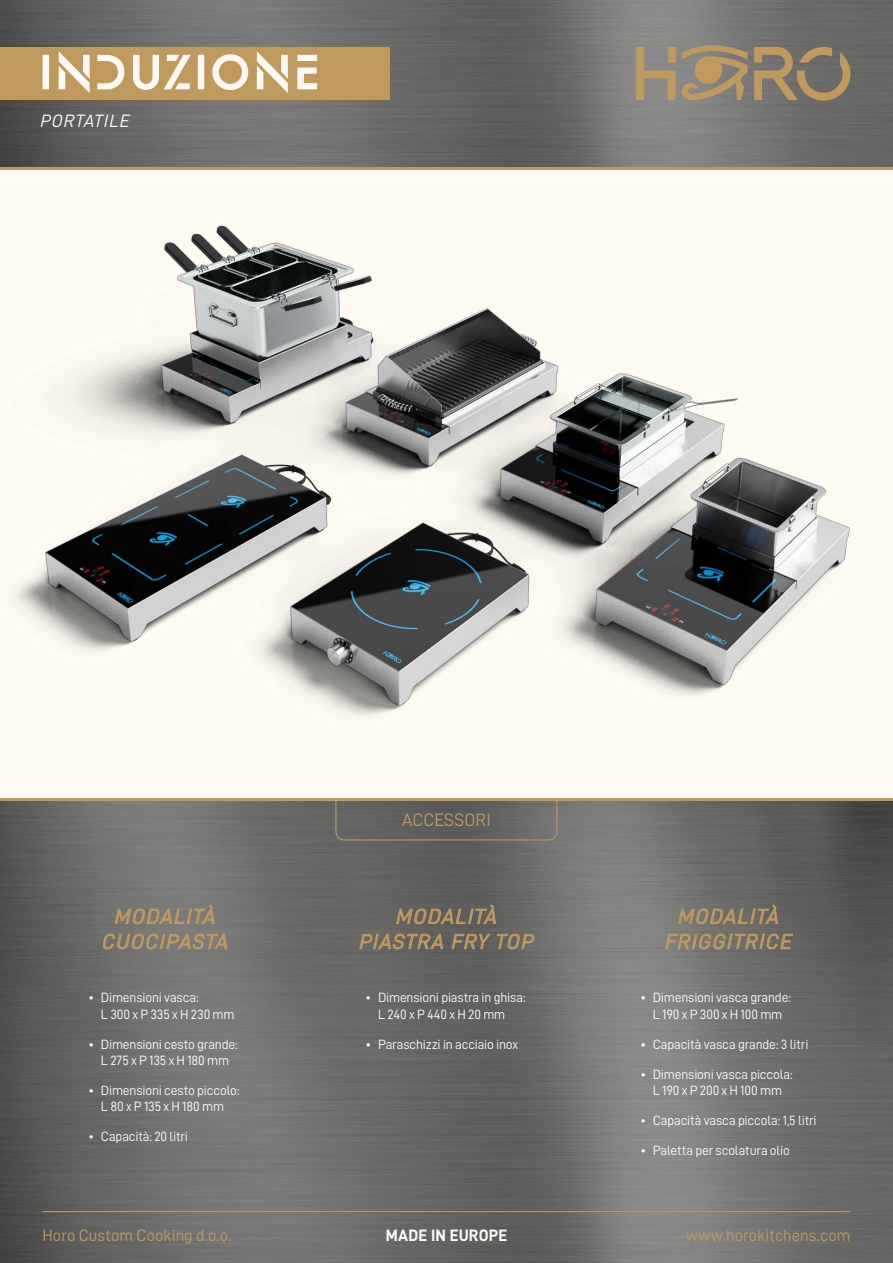
<style>
.page{position:relative;width:893px;height:1263px;background:#fff}
.page>*{position:absolute;margin:0;border:0;box-sizing:border-box;transform-origin:0 0}
.t1{font:43.8px "Alpha Centauri";letter-spacing:.07em;color:#fcfaf7}
.t2{font:21px/25.2px "D DIN Italic";letter-spacing:.065em;color:#c09a5d;text-align:center}
.t3{font:18px "D DIN";color:#c09a5d}
.t4{font:18px "D DIN Italic";letter-spacing:.05em;color:#fcfaf7}
.t5{font:16.5px "D DIN";letter-spacing:.005em;color:#c09a5d}
.t6{font:16.5px "D DIN Bold";letter-spacing:.005em;color:#fcfaf7}
.t7{font:13.5px/16.2px "D DIN";letter-spacing:-.015em;color:#fcfaf7;text-align:center}
</style>
<div class="page">
<img style="left:0;top:801px;width:893px;height:462px">
<img style="left:0;top:0;width:893px;height:167px">
<svg style="left:681px;top:45px;width:67px;height:55px"></svg>
<svg style="left:636px;top:47px;width:39px;height:53px"></svg>
<svg style="left:754px;top:44px;width:97px;height:58px"></svg>
<svg style="left:335px;top:801px;width:223px;height:40px"></svg>
<div style="left:0;top:47px;width:389px;height:53px;background:#c09a5d"></div>
<div style="left:43px;top:55px;width:6px;height:34px;border:1px solid #fcfaf7"></div>
<svg style="left:58px;top:51px;width:32px;height:42px"></svg>
<svg style="left:97px;top:54px;width:28px;height:36px"></svg>
<svg style="left:133px;top:54px;width:58px;height:36px"></svg>
<div style="left:198px;top:55px;width:6px;height:34px;border:1px solid #fcfaf7"></div>
<svg style="left:212px;top:54px;width:37px;height:36px"></svg>
<svg style="left:256px;top:51px;width:32px;height:42px"></svg>
<svg style="left:297px;top:54px;width:20px;height:36px"></svg>
<div style="left:0;top:168px;width:893px;height:631px;background:#fffbf3"></div>
<img style="left:15px;top:225px;width:835px;height:491px">
<hr style="left:0;top:167px;width:893px;height:2px;background:#c09a5d">
<hr style="left:0;top:798px;width:893px;height:3px;background:#c09a5d">
<svg style="left:114px;top:904px;width:101px;height:20px"></svg>
<svg style="left:103px;top:933px;width:125px;height:17px"></svg>
<svg style="left:396px;top:904px;width:100px;height:20px"></svg>
<svg style="left:359px;top:933px;width:84px;height:17px"></svg>
<svg style="left:451px;top:933px;width:84px;height:17px"></svg>
<svg style="left:678px;top:904px;width:100px;height:20px"></svg>
<svg style="left:665px;top:933px;width:128px;height:17px"></svg>
<hr style="left:43px;top:1211px;width:807px;height:1px;background:#c09a5d">
<h1 class="t1" style="left:39px;top:48px;width:282px">INDUZIONE</h1>
<h3 class="t4" style="left:40px;top:111px;width:91px">PORTATILE</h3>
<h3 class="t3" style="left:402px;top:810px;width:90px">ACCESSORI</h3>
<h2 class="t2" style="left:102px;top:903px;width:127px">MODALITÀ<br>CUOCIPASTA</h2>
<h2 class="t2" style="left:359px;top:903px;width:176px">MODALITÀ<br>PIASTRA FRY TOP</h2>
<h2 class="t2" style="left:665px;top:903px;width:128px">MODALITÀ<br>FRIGGITRICE</h2>
<p class="t7" style="left:101px;top:989px;width:135px;text-align:left;text-indent:-13px">• Dimensioni vasca:<br>L 300 x P 335 x H 230 mm</p>
<p class="t7" style="left:88px;top:1035px;width:151px">• Dimensioni cesto grande:<br>L 275 x P 135 x H 180 mm</p>
<p class="t7" style="left:88px;top:1082px;width:153px">• Dimensioni cesto piccolo:<br>L 80 x P 135 x H 180 mm</p>
<p class="t7" style="left:88px;top:1128px;width:101px">• Capacità: 20 litri</p>
<p class="t7" style="left:365px;top:989px;width:162px">• Dimensioni piastra in ghisa:<br>L 240 x P 440 x H 20 mm</p>
<p class="t7" style="left:365px;top:1035px;width:154px">• Paraschizzi in acciaio inox</p>
<p class="t7" style="left:640px;top:989px;width:152px">• Dimensioni vasca grande:<br>L 190 x P 300 x H 100 mm</p>
<p class="t7" style="left:640px;top:1035px;width:170px">• Capacità vasca grande: 3 litri</p>
<p class="t7" style="left:640px;top:1065px;width:154px">• Dimensioni vasca piccola:<br>L 190 x P 200 x H 100 mm</p>
<p class="t7" style="left:640px;top:1112px;width:178px">• Capacità vasca piccola: 1,5 litri</p>
<p class="t7" style="left:640px;top:1142px;width:151px">• Paletta per scolatura olio</p>
<p class="t5" style="left:43px;top:1226px;width:191px">Horo Custom Cooking d.o.o.</p>
<p class="t6" style="left:386px;top:1226px;width:123px">MADE IN EUROPE</p>
<p class="t5" style="left:686px;top:1226px;width:166px">www.horokitchens.com</p>
</div>
